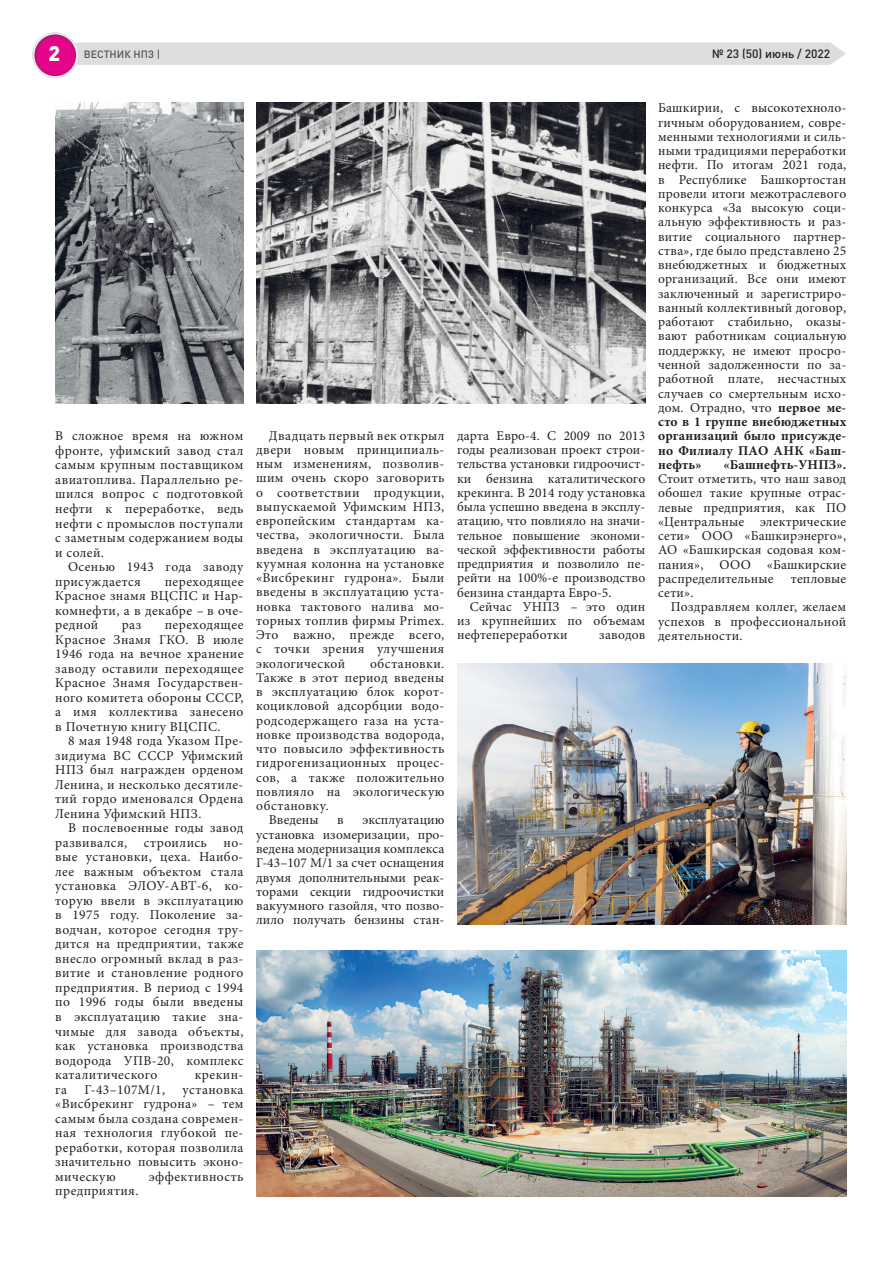
<style>
.page{position:relative;width:893px;height:1263px;background:#fff}
.page>*{position:absolute;margin:0;border:0;box-sizing:border-box;transform-origin:0 0}
.t1{font:13.5px/14.2px "Minion Pro";letter-spacing:.025em;color:#231f20;text-align:justify}
.t2{font:700 13.5px "Minion Pro";letter-spacing:.015em;color:#231f20}
.t3{font:13.5px "Minion Pro";letter-spacing:.045em;color:#231f20}
.t4{font:13.5px "Minion Pro";letter-spacing:.005em;color:#231f20}
.t5{font:500 12px "DIN Pro";color:#231f20}
.t6{font:500 10.5px "DIN Pro";color:#545557}
.s1{font-weight:900;font-size:21px;color:#fff}
.s2{font-weight:700}
</style>
<div class="page">
<svg style="left:32px;top:32px;width:814px;height:46px"></svg>
<img style="left:256px;top:102px;width:389px;height:302px">
<img style="left:457px;top:663px;width:389px;height:262px">
<img style="left:256px;top:951px;width:590px;height:245px">
<img style="left:56px;top:102px;width:187px;height:302px">
<p class="t6" style="left:48px;top:47px;width:114px"><span class="s1">2</span> ВЕСТНИК НПЗ |</p>
<p class="t5" style="left:712px;top:45px;width:120px">№ 23 (50) июнь / 2022</p>
<p class="t1" style="left:55px;top:429px;width:190px">В сложное время на южном фронте, уфимский завод стал самым крупным поставщиком авиатоплива. Параллельно ре&shy;шился вопрос с подготовкой нефти к переработке, ведь нефти с промыслов поступали с заметным содержанием воды и солей.</p>
<p class="t1" style="left:55px;top:559px;width:190px;text-indent:13px">Осенью 1943 года заводу присуждается</p>
<p class="t1" style="left:55px;top:574px;width:190px;text-indent:110px">переходящее Красное знамя ВЦСПС и Нар&shy;комнефти, а в декабре – в оче&shy;редной</p>
<p class="t1" style="left:55px;top:618px;width:190px;text-indent:110px">переходящее Красное Знамя ГКО. В июле 1946 года на вечное хранение заводу оставили переходящее Красное Знамя Государствен&shy;ного комитета обороны СССР, а имя коллектива занесено в Почетную книгу ВЦСПС.</p>
<p class="t1" style="left:55px;top:734px;width:190px;text-indent:13px">8 мая 1948 года Указом Пре&shy;зидиума ВС СССР Уфимский НПЗ был награжден орденом Ленина, и несколько десятиле&shy;тий гордо именовался Ордена Ленина Уфимский НПЗ.</p>
<p class="t1" style="left:55px;top:821px;width:190px;text-indent:13px">В послевоенные годы завод развивался, строились но&shy;вые установки, цеха. Наибо&shy;лее важным объектом стала установка ЭЛОУ-АВТ-6, ко&shy;торую ввели в эксплуатацию в 1975 году. Поколение за&shy;водчан, которое сегодня тру&shy;дится на предприя тии, также внесло огромный вклад в раз&shy;витие и становление родного предприятия. В период с 1994 по 1996 годы были введены в эксплуатацию такие зна&shy;чимые для завода объекты, как установка производства водорода УПВ-20, комплекс каталитического</p>
<p class="t1" style="left:122px;top:618px;width:21px">раз</p>
<p class="t1" style="left:195px;top:1068px;width:50px">крекин-</p>
<p class="t1" style="left:55px;top:1082px;width:13px">га</p>
<p class="t1" style="left:84px;top:1082px;width:82px">Г-43–107М/1,</p>
<p class="t1" style="left:55px;top:1082px;width:190px;text-indent:127px">установка «Висбрекинг гудрона» – тем самым была создана современ&shy;ная технология глубокой пе&shy;реработки, которая позволила значительно повысить эконо&shy;мическую</p>
<p class="t1" style="left:149px;top:1169px;width:96px">эффективность</p>
<p class="t1" style="left:55px;top:1184px;width:85px">предприятия.</p>
<p class="t1" style="left:256px;top:428px;width:190px;text-indent:13px">Двадцать первый век открыл двери новым принципиаль&shy;ным изменениям, позволив&shy;шим очень скоро заговорить о соответствии продукции, выпускаемой Уфимским НПЗ, европейским стандартам ка&shy;чества, экологичности. Была введена в эксплуатацию ва&shy;куумная колонна на установке «Висбрекинг гудрона». Были введены в эксплуатацию уста&shy;новка тактового налива мо&shy;торных топлив фирмы Primex.<br>Это важно, прежде всего, с точки зрения улучшения экологической</p>
<p class="t1" style="left:370px;top:656px;width:76px">обстановки.</p>
<p class="t1" style="left:256px;top:670px;width:190px">Также в этот период введены</p>
<p class="t1" style="left:256px;top:685px;width:190px">в эксплуатацию блок корот-</p>
<p class="t1" style="left:256px;top:699px;width:190px">коцикловой адсорбции водо-</p>
<p class="t1" style="left:256px;top:713px;width:190px">родсодержащего газа на уста-</p>
<p class="t1" style="left:256px;top:727px;width:190px">новке производства водорода,</p>
<p class="t1" style="left:256px;top:742px;width:190px">что повысило эффективность</p>
<p class="t1" style="left:256px;top:756px;width:190px">гидрогенизационных процес-</p>
<p class="t1" style="left:256px;top:770px;width:190px">сов, а также положительно</p>
<p class="t1" style="left:256px;top:785px;width:190px">повлияло на экологическую</p>
<p class="t3" style="left:256px;top:797px;width:74px">обстановку.</p>
<p class="t4" style="left:269px;top:811px;width:51px">Введены</p>
<p class="t1" style="left:337px;top:813px;width:8px">в</p>
<p class="t1" style="left:256px;top:813px;width:190px;text-indent:106px">эксплуатацию установка изомеризации, про&shy;ведена модернизация комплекса Г-43–107 М/1 за счет оснащения двумя дополнительными реак&shy;торами секции гидроочистки вакуумного газойля, что позво&shy;лило получать бензины стан-</p>
<p class="t1" style="left:457px;top:428px;width:190px">дарта Eвро-4. С 2009 по 2013 годы реализован проект строи&shy;тельства установки гидроочист&shy;ки бензина каталитического крекинга. В 2014 году установка была успешно введена в эксплу&shy;атацию, что повлияло на значи&shy;тельное повышение экономи&shy;ческой эффективности работы предприятия и позволило пе&shy;рейти на 100%-е производство бензина стандарта Eвро-5.</p>
<p class="t1" style="left:457px;top:599px;width:190px;text-indent:13px">Сейчас УНПЗ – это один из крупнейших по объемам нефтепереработки</p>
<p class="t1" style="left:599px;top:628px;width:48px">заводов</p>
<p class="t1" style="left:658px;top:101px;width:190px">Башкирии, с высокотехноло&shy;гичным оборудованием, совре&shy;менными технологиями и силь&shy;ными традициями переработки нефти. По итогам 2021 года, в Рес пуб ли ке Башкортостан провели итоги межотраслевого конкурса «За высокую соци&shy;альную эффективность и раз&shy;витие социального партнер&shy;ства», где было представлено 25 внебюджетных и бюджетных организаций. Все они имеют заключенный и зарегистриро&shy;ванный коллективный договор, работают стабильно, оказы&shy;вают работникам социальную поддержку, не имеют просро&shy;ченной задолженности по за&shy;работной плате, несчастных случаев со смертельным исхо&shy;дом. Отрадно, что <span class="s2">первое ме&shy;сто в 1 группе внебюджетных организаций было присужде&shy;но Филиалу ПАО АНК «Баш&shy;нефть»</span></p>
<p class="t2" style="left:723px;top:455px;width:124px">«Башнефть- УНПЗ».</p>
<p class="t1" style="left:658px;top:472px;width:190px">Стоит отметить, что наш завод обошел такие крупные отрас&shy;левые предприятия, как ПО «Центральные электрические сети» ООО «Башкирэнерго», АО «Башкирская содовая ком&shy;пания», ООО «Башкирские распределительные</p>
<p class="t1" style="left:791px;top:571px;width:57px">теп ло вые</p>
<p class="t1" style="left:658px;top:586px;width:37px">сети».</p>
<p class="t1" style="left:671px;top:600px;width:177px">Поздравляем коллег, желаем</p>
<p class="t1" style="left:658px;top:614px;width:190px">успехов в профессиональной</p>
<p class="t1" style="left:658px;top:628px;width:86px">деятельности.</p>
</div>
